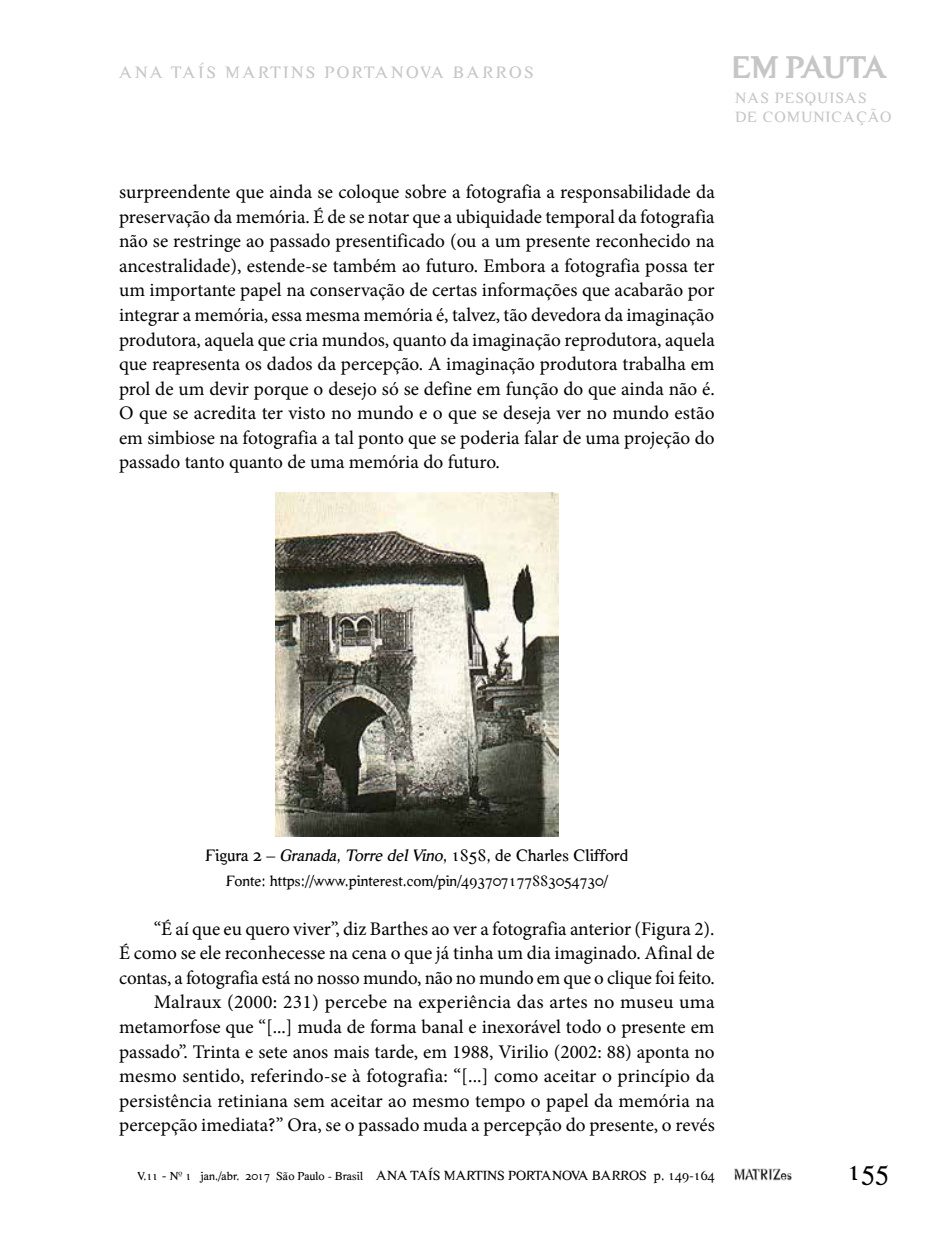
<style>
.page{position:relative;width:943px;height:1241px;background:#fff}
.page>*{position:absolute;margin:0;border:0;box-sizing:border-box;transform-origin:0 0}
.t1{font:700 33.25px "Hard Times";letter-spacing:-.065em;color:#c6c6c6}
.t2{font:28px "Hard Times";color:#000}
.t3{font:19.25px/24.5px "Minion Pro";color:#000;text-align:justify}
.t4{font:17.5px "Hard Times";color:#000}
.t5{font:17.5px "Hard Times";letter-spacing:.135em;color:#c6c6c6}
.t6{font:15.75px "Hard Times";color:#000}
.t7{font:15.75px/18.9px "Hard Times";letter-spacing:.06em;color:#c6c6c6}
.t8{font:14px "Hard Times";color:#000}
.s1{font-style:italic}
.s2{font-size:12.25px}
</style>
<div class="page">
<img style="left:734px;top:1168px;width:57px;height:13px">
<img style="left:275px;top:493px;width:283px;height:343px">
<p class="t5" style="left:119px;top:66px;width:416px">ANA TAÍS MARTINS PORTANOVA BARROS</p>
<h1 class="t1" style="left:731px;top:53px;width:157px">EM PAUTA</h1>
<p class="t7" style="left:735px;top:90px;width:158px">NAS PESQUISAS<br>DE COMUNICAÇÃO</p>
<p class="t3" style="left:119px;top:180px;width:597px">surpreendente que ainda se coloque sobre a fotografia a responsabilidade da preservação da memória. É de se notar que a ubiquidade temporal da fotografia não se restringe ao passado presentificado (ou a um presente reconhecido na ancestralidade), estende-se também ao futuro. Embora a fotografia possa ter um importante papel na conservação de certas informações que acabarão por integrar a memória, essa mesma memória é, talvez, tão devedora da imaginação produtora, aquela que cria mundos, quanto da imaginação reprodutora, aquela que reapresenta os dados da percepção. A imaginação produtora trabalha em prol de um devir porque o desejo só se define em função do que ainda não é.<br>O que se acredita ter visto no mundo e o que se deseja ver no mundo estão em simbiose na fotografia a tal ponto que se poderia falar de uma projeção do passado tanto quanto de uma memória do futuro.</p>
<p class="t4" style="left:205px;top:849px;width:424px">Figura 2 – <span class="s1">Granada</span>, <span class="s1">Torre del Vino</span>, 1858, de Charles Clifford</p>
<p class="t6" style="left:226px;top:874px;width:383px">Fonte: https://www.pinterest.com/pin/493707177883054730/</p>
<p class="t3" style="left:119px;top:916px;width:597px;text-align:right">“É aí que eu quero viver”, diz Barthes ao ver a fotografia anterior (Figura 2).<br>É como se ele reconhecesse na cena o que já tinha um dia imaginado. Afinal de contas, a fotografia está no nosso mundo, não no mundo em que o clique foi feito.<br>Malraux (2000: 231) percebe na experiência das artes no museu uma metamorfose que “[...] muda de forma banal e inexorável todo o presente em passado”. Trinta e sete anos mais tarde, em 1988, Virilio (2002: 88) aponta no mesmo sentido, referindo-se à fotografia: “[...] como aceitar o princípio da persistência retiniana sem aceitar ao mesmo tempo o papel da memória na percepção imediata?” Ora, se o passado muda a percepção do presente, o revés</p>
<p class="t8" style="left:137px;top:1170px;width:578px"><span class="s2">V.11</span> - <span class="s2">Nº 1 jan./abr. 2017 São Paulo - Brasil</span> ANA TAÍS MARTINS PORTANOVA BARROS p. 149-164</p>
<h2 class="t2" style="left:847px;top:1160px;width:43px">155</h2>
</div>
